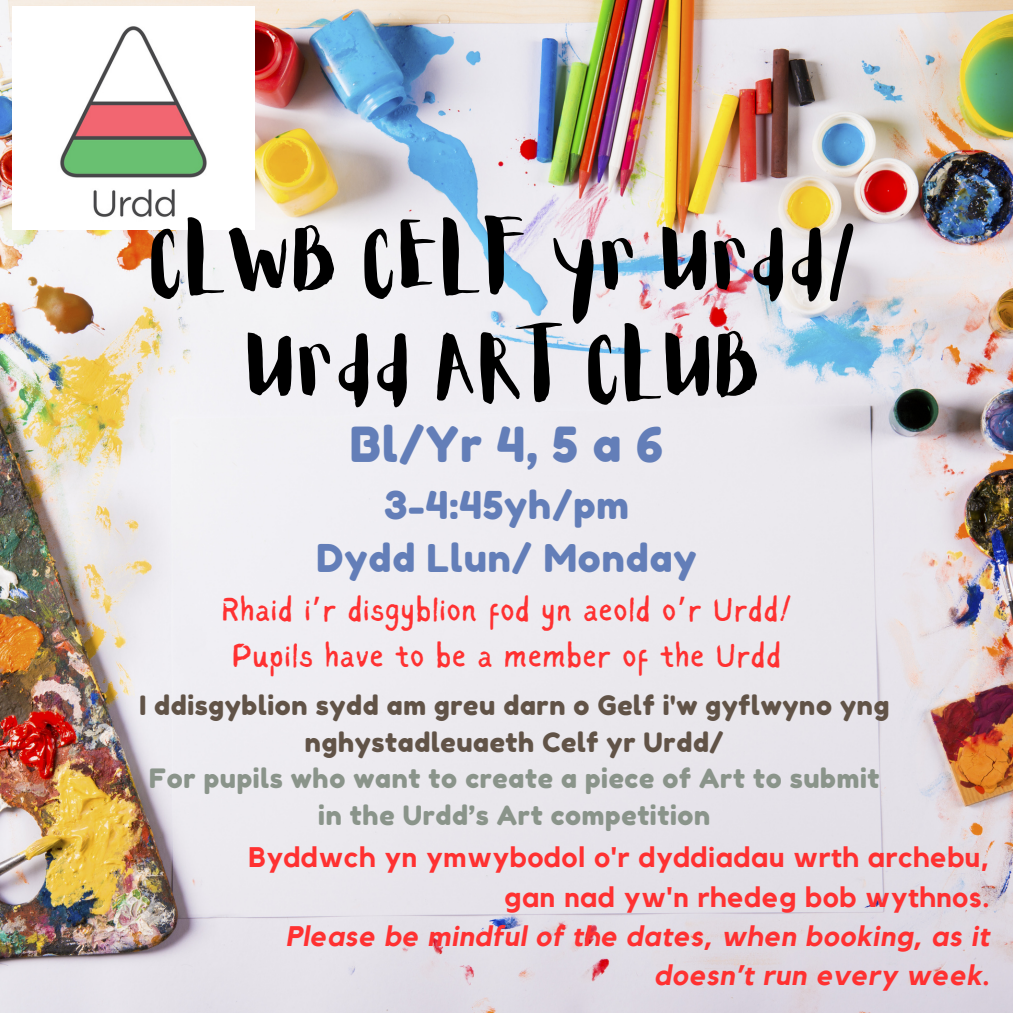
<style>
.page{position:relative;width:1013px;height:1013px;background:#fff}
.page>*{position:absolute;margin:0;border:0;box-sizing:border-box;transform-origin:0 0}
.t1{font:75.5px/105.8px "Aloja Extended";color:#000;text-align:center}
.t2{font:48.25px "Fredoka One";color:#637eb8}
.t3{font:38.25px "Fredoka One";letter-spacing:.025em;color:#637eb8}
.t4{font:33.25px "Sigher";letter-spacing:.025em;color:#ff3131}
.t5{font:700 28.25px/39.4px "Kollektif";letter-spacing:.025em;color:#ff3131;text-align:right}
.t6{font:italic 700 28.25px/39.4px "Kollektif";letter-spacing:.025em;color:#ff3131;text-align:right}
.t7{font:26.62px/36.5px "Fredoka One";letter-spacing:.025em;color:#615347;text-align:center}
.t8{font:26.62px/36.5px "Fredoka One";letter-spacing:.025em;color:#8a948a;text-align:center}
.s1{font-family:"Noto Sans Gurmukhi"}
.s2{font-style:normal}
</style>
<div class="page">
<img style="left:0;top:0;width:1012px;height:1012px">
<img style="left:13px;top:6px;width:242px;height:223px">
<p class="t1" style="left:151px;top:211px;width:712px">CLWB CELF yr Urdd/<br>Urdd ART CLUB</p>
<p class="t2" style="left:350px;top:414px;width:315px">Bl/Yr 4, 5 a 6</p>
<p class="t3" style="left:384px;top:481px;width:247px">3-4:45yh/pm</p>
<p class="t3" style="left:317px;top:535px;width:381px">Dydd Llun/ Monday</p>
<p class="t4" style="left:221px;top:595px;width:571px">Rhaid i<span class="s1">’</span>r disgyblion fod yn aeold o<span class="s1">’</span>r Urdd/</p>
<p class="t4" style="left:232px;top:641px;width:550px">Pupils have to be a member of the Urdd</p>
<p class="t7" style="left:139px;top:687px;width:751px">I ddisgyblion sydd am greu darn o Gelf i'w gyflwyno yng nghystadleuaeth Celf yr Urdd/</p>
<p class="t8" style="left:149px;top:760px;width:731px">For pupils who want to create a piece of Art to submit in the Urdd’s Art competition</p>
<p class="t5" style="left:248px;top:838px;width:742px">Byddwch yn ymwybodol o'r dyddiadau wrth archebu, gan nad yw'n rhedeg bob wythnos.</p>
<p class="t6" style="left:286px;top:917px;width:705px">Please be mindful of the dates, when booking, as it doesn’t run every week<span class="s2">.</span></p>
</div>
